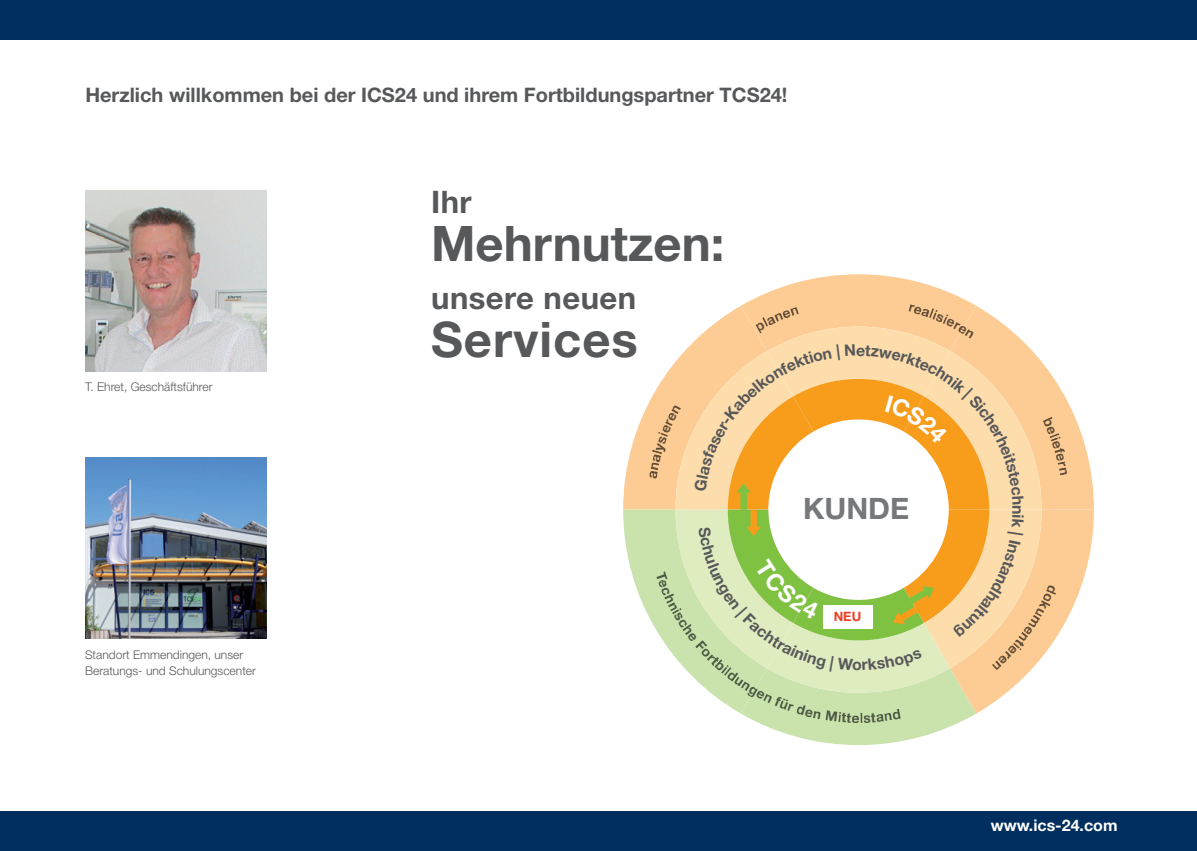
<style>
.page{position:relative;width:1197px;height:851px;background:#fff}
.page>*{position:absolute;margin:0;border:0;box-sizing:border-box;transform-origin:0 0}
.t1{font:700 49px "Helvetica Neue LT Pro";letter-spacing:.01em;color:#57585a}
.t2{font:700 31px "Helvetica Neue LT Pro";letter-spacing:.015em;color:#57585a}
.t3{font:700 29.6px "Helvetica Neue LT Pro";color:#76787b}
.t4{font:700 20px "Helvetica Neue LT Pro";color:#57585a}
.t5{font:700 16px "Helvetica Neue LT Pro";color:#fff}
.t6{font:700 15.8px "Helvetica Neue LT Pro";color:#57585a}
.t7{font:700 13px "Helvetica Neue LT Pro";color:#ef3e22}
.t8{font:300 12px/16px "Helvetica Neue LT Pro";color:#57585a}
</style>
<div class="page">
<div style="left:0;top:811px;width:1196px;height:39px;background:#002e5e"></div>
<div style="left:0;top:0;width:1196px;height:40px;background:#002e5e"></div>
<img style="left:85px;top:190px;width:182px;height:181px">
<img style="left:85px;top:457px;width:182px;height:181px">
<svg style="left:623px;top:274px;width:470px;height:471px"></svg>
<h3 class="t4" style="left:85px;top:83px;width:703px">Herzlich willkommen bei der ICS24 und ihrem Fortbildungspartner TCS24!</h3>
<p class="t8" style="left:85px;top:379px;width:129px">T. Ehret, Geschäftsführer</p>
<h2 class="t2" style="left:431px;top:183px;width:42px">Ihr</h2>
<h1 class="t1" style="left:431px;top:213px;width:295px">Mehrnutzen:</h1>
<h2 class="t2" style="left:431px;top:279px;width:206px">unsere neuen</h2>
<h1 class="t1" style="left:431px;top:309px;width:208px">Services</h1>
<p class="t8" style="left:85px;top:646px;width:172px">Standort Emmendingen, unser<br>Beratungs- und Schulungscenter</p>
<h3 class="t3" style="left:803px;top:490px;width:108px">KUNDE</h3>
<p class="t7" style="left:833px;top:608px;width:29px">NEU</p>
<h3 class="t6" style="left:1027px;top:505px;width:11px;rotate:90deg">n</h3>
<h3 class="t5" style="left:990px;top:815px;width:128px">www.ics-24.com</h3>
</div>
